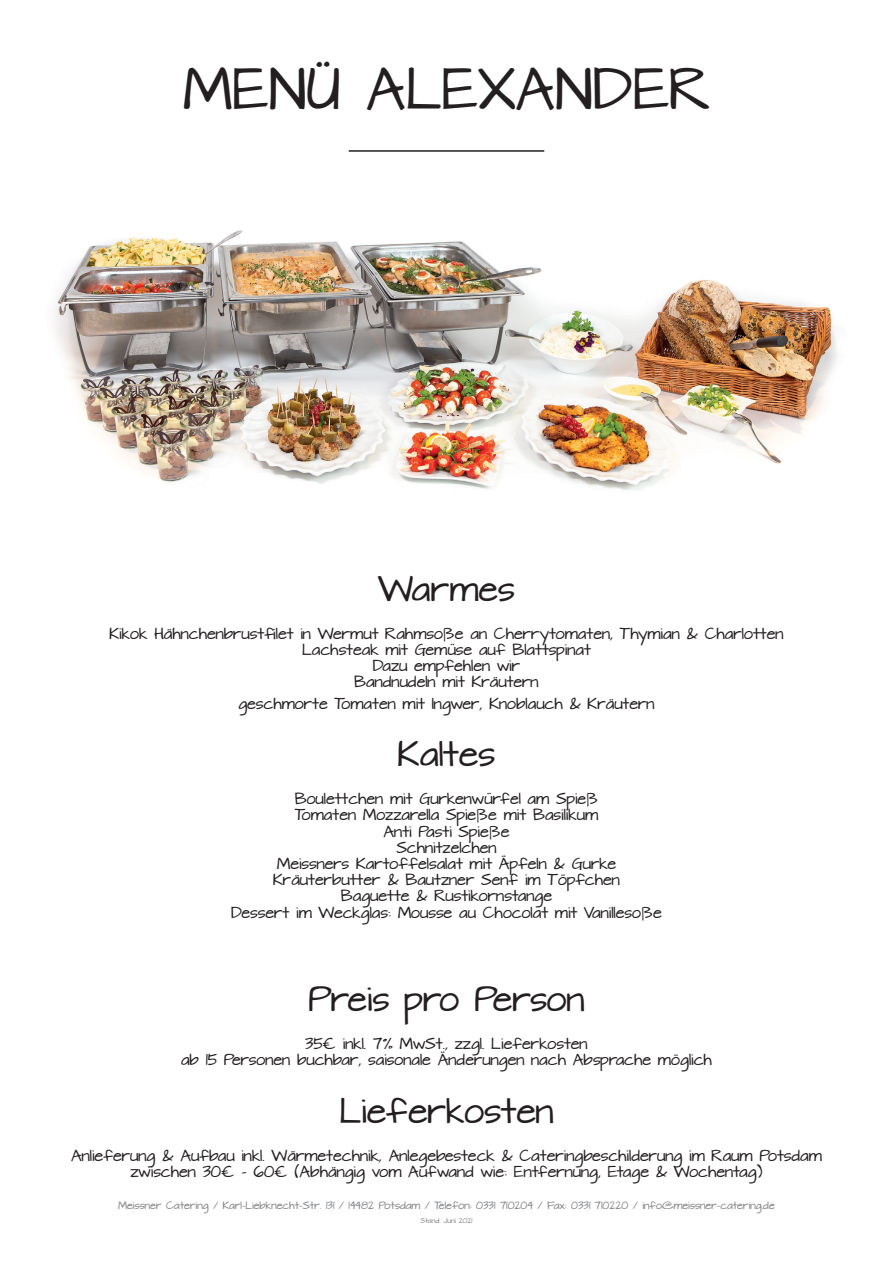
<style>
.page{position:relative;width:893px;height:1263px;background:#fff}
.page>*{position:absolute;margin:0;border:0;box-sizing:border-box;transform-origin:0 0}
.t1{font:49.5px "Architects Daughter";color:#231f20}
.t2{font:30px "Architects Daughter";color:#231f20}
.t3{font:13.5px/16.2px "Architects Daughter";color:#231f20;text-align:center}
.t4{font:9px "Architects Daughter";color:#808285}
.t5{font:6px "Architects Daughter";color:#808285}
</style>
<div class="page">
<img style="left:55px;top:230px;width:782px;height:260px">
<hr style="left:349px;top:150px;width:195px;height:2px;background:#231f20">
<h1 class="t1" style="left:183px;top:54px;width:529px">MENÜ ALEXANDER</h1>
<h2 class="t2" style="left:378px;top:567px;width:138px">Warmes</h2>
<p class="t3" style="left:110px;top:626px;width:675px">Kikok Hähnchenbrustfilet in Wermut Rahmsoße an Cherrytomaten, Thymian &amp; Charlotten Lachsteak mit Gemüse auf Blattspinat<br>Dazu empfehlen wir<br>Bandnudeln mit Kräutern</p>
<p class="t3" style="left:238px;top:696px;width:418px">geschmorte Tomaten mit Ingwer, Knoblauch &amp; Kräutern</p>
<h2 class="t2" style="left:398px;top:733px;width:99px">Kaltes</h2>
<p class="t3" style="left:231px;top:792px;width:432px">Boulettchen mit Gurkenwürfel am Spieß<br>Tomaten Mozzarella Spieße mit Basilikum<br>Anti Pasti Spieße<br>Schnitzelchen<br>Meissners Kartoffelsalat mit Äpfeln &amp; Gurke Kräuterbutter &amp; Bautzner Senf im Töpfchen<br>Baguette &amp; Rustikornstange<br>Dessert im Weckglas: Mousse au Chocolat mit Vanillesoße</p>
<h2 class="t2" style="left:308px;top:978px;width:278px">Preis pro Person</h2>
<p class="t3" style="left:181px;top:1037px;width:532px">35€ inkl. 7% MwSt., zzgl. Lieferkosten<br>ab 15 Personen buchbar, saisonale Änderungen nach Absprache möglich</p>
<h2 class="t2" style="left:339px;top:1089px;width:216px">Lieferkosten</h2>
<p class="t3" style="left:71px;top:1148px;width:752px">Anlieferung &amp; Aufbau inkl. Wärmetechnik, Anlegebesteck &amp; Cateringbeschilderung im Raum Potsdam zwischen 30€ - 60€ (Abhängig vom Aufwand wie: Entfernung, Etage &amp; Wochentag)</p>
<p class="t5" style="left:421px;top:1216px;width:53px">Stand: Juni 2021</p>
<p class="t4" style="left:118px;top:1199px;width:658px">Meissner Catering / Karl-Liebknecht-Str. 131 / 14482 Potsdam / Telefon: 0331 710204 / Fax: 0331 710220 / info@meissner-catering.de</p>
</div>
